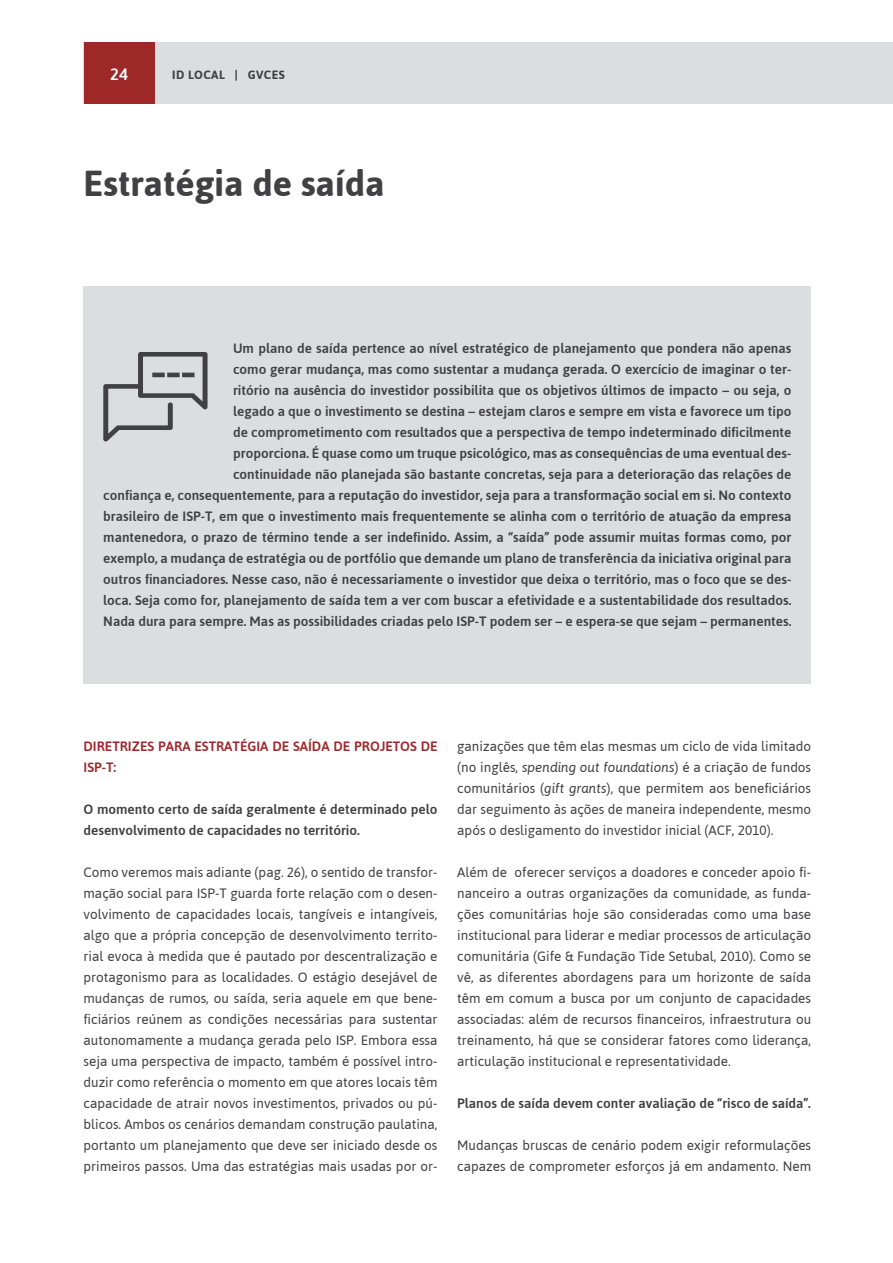
<style>
.page{position:relative;width:893px;height:1263px;background:#fff}
.page>*{position:absolute;margin:0;border:0;box-sizing:border-box;transform-origin:0 0}
.t1{font:700 36px "Asap";color:#414042}
.t2{font:500 16.5px "Asap";color:#fff}
.t3{font:13.5px/21px "Asap";color:#414042;text-align:justify}
.t4{font:500 13.5px/21px "Asap";color:#414042}
.t5{font:500 13.5px/21px "Asap";color:#9e2728}
.t6{font:700 12px "Asap";letter-spacing:.035em;color:#414042}
.s1{font-style:italic}
</style>
<div class="page">
<div style="left:84px;top:43px;width:809px;height:61px;background:#dcddde"></div>
<div style="left:84px;top:43px;width:70px;height:61px;background:#9e2728"></div>
<div style="left:84px;top:286px;width:727px;height:398px;background:#dcddde"></div>
<svg style="left:103px;top:352px;width:105px;height:89px"></svg>
<p class="t2" style="left:110px;top:63px;width:19px">24</p>
<p class="t6" style="left:172px;top:67px;width:114px">id local | gvces</p>
<h1 class="t1" style="left:84px;top:159px;width:303px">Estratégia de saída</h1>
<p class="t4" style="left:103px;top:337px;width:690px;text-align:right">Um plano de saída pertence ao nível estratégico de planejamento que pondera não apenas<br>como gerar mudança, mas como sustentar a mudança gerada. O exercício de imaginar o ter-<br>ritório na ausência do investidor possibilita que os objetivos últimos de impacto – ou seja, o<br>legado a que o investimento se destina – estejam claros e sempre em vista e favorece um tipo<br>de comprometimento com resultados que a perspectiva de tempo indeterminado dificilmente<br>proporciona. É quase como um truque psicológico, mas as consequências de uma eventual des-<br>continuidade não planejada são bastante concretas, seja para a deterioração das relações de<br>confiança e, consequentemente, para a reputação do investidor, seja para a transformação social em si. No contexto brasileiro de ISP-T, em que o investimento mais frequentemente se alinha com o território de atuação da empresa mantenedora, o prazo de término tende a ser indefinido. Assim, a “saída” pode assumir muitas formas como, por exemplo, a mudança de estratégia ou de portfólio que demande um plano de transferência da iniciativa original para outros financiadores. Nesse caso, não é necessariamente o investidor que deixa o território, mas o foco que se des&shy;loca. Seja como for, planejamento de saída tem a ver com buscar a efetividade e a sustentabilidade dos resultados.<br>Nada dura para sempre. Mas as possibilidades criadas pelo ISP-T podem ser – e espera-se que sejam – permanentes.</p>
<p class="t5" style="left:84px;top:735px;width:355px">DIRETRIZES PARA ESTRATÉGIA DE SAÍDA DE PROJETOS DE<br>ISP-T:</p>
<p class="t4" style="left:84px;top:798px;width:355px">O momento certo de saída geralmente é determinado pelo desenvolvimento de capacidades no território.</p>
<p class="t3" style="left:84px;top:861px;width:355px">Como veremos mais adiante (pag. 26), o sentido de transfor&shy;mação social para ISP-T guarda forte relação com o desen&shy;volvimento de capacidades locais, tangíveis e intangíveis, algo que a própria concepção de desenvolvimento territo&shy;rial evoca à medida que é pautado por descentralização e protagonismo para as localidades. O estágio desejável de mudanças de rumos, ou saída, seria aquele em que bene&shy;ficiários reúnem as condições necessárias para sustentar autonomamente a mudança gerada pelo ISP. Embora essa seja uma perspectiva de impacto, também é possível intro&shy;duzir como referência o momento em que atores locais têm capacidade de atrair novos investimentos, privados ou pú&shy;blicos. Ambos os cenários demandam construção paulatina, portanto um planejamento que deve ser iniciado desde os primeiros passos. Uma das estratégias mais usadas por or-</p>
<p class="t3" style="left:457px;top:735px;width:355px">ganizações que têm elas mesmas um ciclo de vida limitado (no inglês, <span class="s1">spending out foundations</span>) é a criação de fundos comunitários (<span class="s1">gift grants</span>), que permitem aos beneficiários dar seguimento às ações de maneira independente, mesmo após o desligamento do investidor inicial (ACF, 2010).</p>
<p class="t3" style="left:457px;top:861px;width:355px">Além de oferecer serviços a doadores e conceder apoio fi&shy;nanceiro a outras organizações da comunidade, as funda&shy;ções comunitárias hoje são consideradas como uma base institucional para liderar e mediar processos de articulação comunitária (Gife &amp; Fundação Tide Setubal, 2010). Como se vê, as diferentes abordagens para um horizonte de saída têm em comum a busca por um conjunto de capacidades associadas: além de recursos financeiros, infraestrutura ou treinamento, há que se considerar fatores como liderança, articulação institucional e representatividade.</p>
<p class="t4" style="left:457px;top:1092px;width:355px">Planos de saída devem conter avaliação de “risco de saída”.</p>
<p class="t3" style="left:457px;top:1134px;width:355px">Mudanças bruscas de cenário podem exigir reformulações capazes de comprometer esforços já em andamento. Nem</p>
</div>
